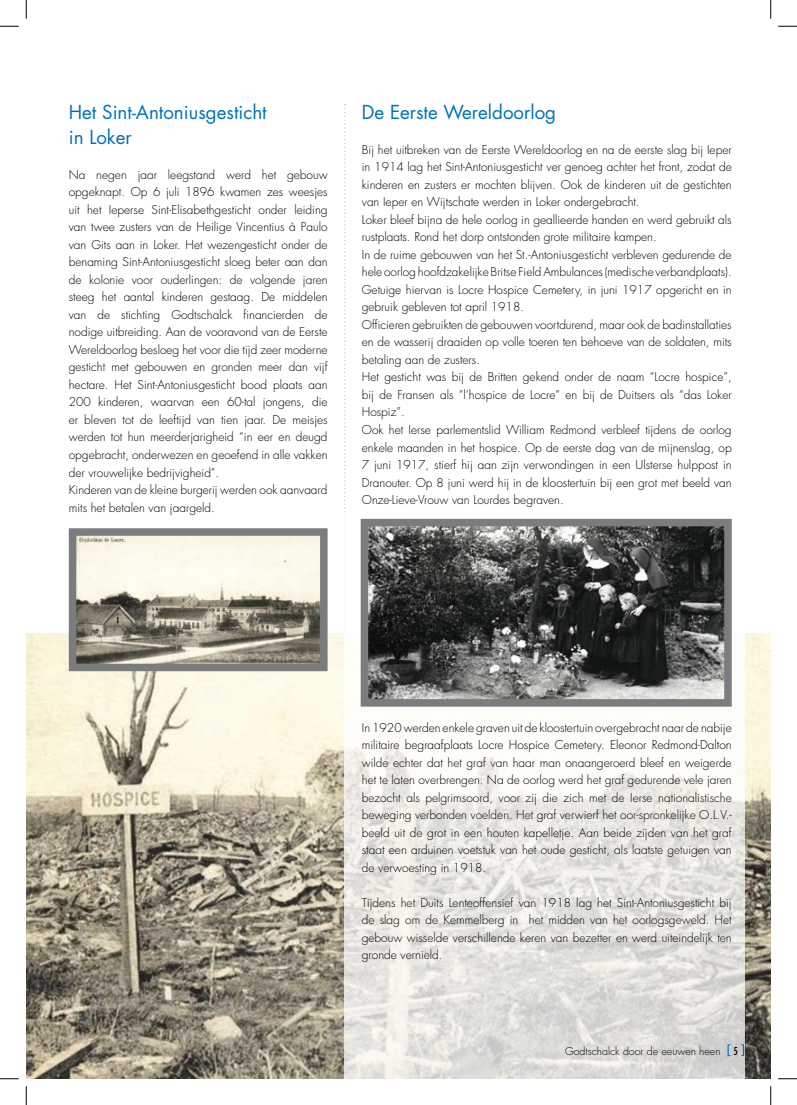
<style>
.page{position:relative;width:797px;height:1105px;background:#fff}
.page>*{position:absolute;margin:0;border:0;box-sizing:border-box;transform-origin:0 0}
.t1{font:18.75px/25px "Futura";color:#0071b9}
.t2{font:300 11.88px/17.5px "Futura";color:#000}
.t3{font:300 10.62px "Futura";color:#000}
.s1{font-weight:400;font-stretch:condensed}
</style>
<div class="page">
<svg style="left:344px;top:104px;width:2px;height:409px"></svg>
<img style="left:26px;top:633px;width:744px;height:446px">
<svg style="left:344px;top:515px;width:400px;height:564px"></svg>
<svg style="left:727px;top:1044px;width:17px;height:12px"></svg>
<img style="left:78px;top:537px;width:240px;height:125px">
<div style="left:69px;top:528px;width:258px;height:143px;border:8px solid #7b7c7e"></div>
<img style="left:370px;top:528px;width:352px;height:170px">
<div style="left:361px;top:519px;width:370px;height:188px;border:8px solid #7b7c7e"></div>
<svg style="left:0;top:25px;width:19px;height:2px"></svg>
<svg style="left:778px;top:25px;width:19px;height:2px"></svg>
<svg style="left:0;top:1078px;width:19px;height:1px"></svg>
<svg style="left:778px;top:1078px;width:19px;height:1px"></svg>
<svg style="left:25px;top:0;width:2px;height:19px"></svg>
<svg style="left:25px;top:1086px;width:2px;height:19px"></svg>
<svg style="left:770px;top:0;width:1px;height:19px"></svg>
<svg style="left:770px;top:1086px;width:1px;height:19px"></svg>
<h1 class="t1" style="left:69px;top:99px;width:199px">Het Sint-Antoniusgesticht in Loker</h1>
<p class="t2" style="left:69px;top:166px;width:260px">Na negen jaar leegstand werd het gebouw opgeknapt. Op 6 juli 1896 kwamen zes weesjes uit het Ieperse Sint-Elisabethgesticht onder leiding van twee zusters van de Heilige Vincentius à Paulo van Gits aan in Loker. Het wezengesticht onder de benaming Sint-Antoniusgesticht sloeg beter aan dan de kolonie voor ouderlingen: de volgende jaren steeg het aantal kinderen gestaag. De middelen van de stichting Godtschalck financierden de nodige uitbreiding. Aan de vooravond van de Eerste Wereldoorlog besloeg het voor die tijd zeer moderne gesticht met gebouwen en gronden meer dan vijf hectare. Het Sint-Antoniusgesticht bood plaats aan 200 kinderen, waarvan een 60-tal jongens, die er bleven tot de leeftijd van tien jaar. De meisjes werden tot hun meerderjarigheid “in eer en deugd opgebracht, onderwezen en geoefend in alle vakken der vrouwelijke bedrijvigheid”.<br>Kinderen van de kleine burgerij werden ook aanvaard mits het betalen van jaargeld.</p>
<h1 class="t1" style="left:362px;top:99px;width:196px">De Eerste Wereldoorlog</h1>
<p class="t2" style="left:362px;top:141px;width:371px">Bij het uitbreken van de Eerste Wereldoorlog en na de eerste slag bij Ieper in 1914 lag het Sint-Antoniusgesticht ver genoeg achter het front, zodat de kinderen en zusters er mochten blijven. Ook de kinderen uit de gestichten van Ieper en Wijtschate werden in Loker ondergebracht.<br>Loker bleef bijna de hele oorlog in geallieerde handen en werd gebruikt als rustplaats. Rond het dorp ontstonden grote militaire kampen.<br>In de ruime gebouwen van het St.-Antoniusgesticht verbleven gedurende de hele oorlog hoofdzakelijke Britse Field Ambulances (medische verbandplaats).<br>Getuige hiervan is Locre Hospice Cemetery, in juni 1917 opgericht en in gebruik gebleven tot april 1918.<br>Officieren gebruikten de gebouwen voortdurend, maar ook de badinstallaties en de wasserij draaiden op volle toeren ten behoeve van de soldaten, mits betaling aan de zusters.<br>Het gesticht was bij de Britten gekend onder de naam “Locre hospice”, bij de Fransen als “l’hospice de Locre” en bij de Duitsers als “das Loker Hospiz”.<br>Ook het Ierse parlementslid William Redmond verbleef tijdens de oorlog enkele maanden in het hospice. Op de eerste dag van de mijnenslag, op 7 juni 1917, stierf hij aan zijn verwondingen in een Ulsterse hulppost in Dranouter. Op 8 juni werd hij in de kloostertuin bij een grot met beeld van Onze-Lieve-Vrouw van Lourdes begraven.</p>
<p class="t2" style="left:362px;top:719px;width:371px;text-align:justify">In 1920 werden enkele graven uit de kloostertuin overgebracht naar de nabije militaire begraafplaats Locre Hospice Cemetery. Eleonor Redmond-Dalton wilde echter dat het graf van haar man onaangeroerd bleef en weigerde het te laten overbrengen. Na de oorlog werd het graf gedurende vele jaren bezocht als pelgrimsoord, voor zij die zich met de Ierse nationalistische beweging verbonden voelden. Het graf verwierf het oor-spronkelijke O.L.V.- beeld uit de grot in een houten kapelletje. Aan beide zijden van het graf staat een arduinen voetstuk van het oude gesticht, als laatste getuigen van de verwoesting in 1918.</p>
<p class="t2" style="left:362px;top:894px;width:371px;text-align:justify">Tijdens het Duits Lenteoffensief van 1918 lag het Sint-Antoniusgesticht bij de slag om de Kemmelberg in het midden van het oorlogsgeweld. Het gebouw wisselde verschillende keren van bezetter en werd uiteindelijk ten gronde vernield.</p>
<p class="t3" style="left:565px;top:1044px;width:174px">Godtschalck door de eeuwen heen <span class="s1">5</span></p>
</div>
